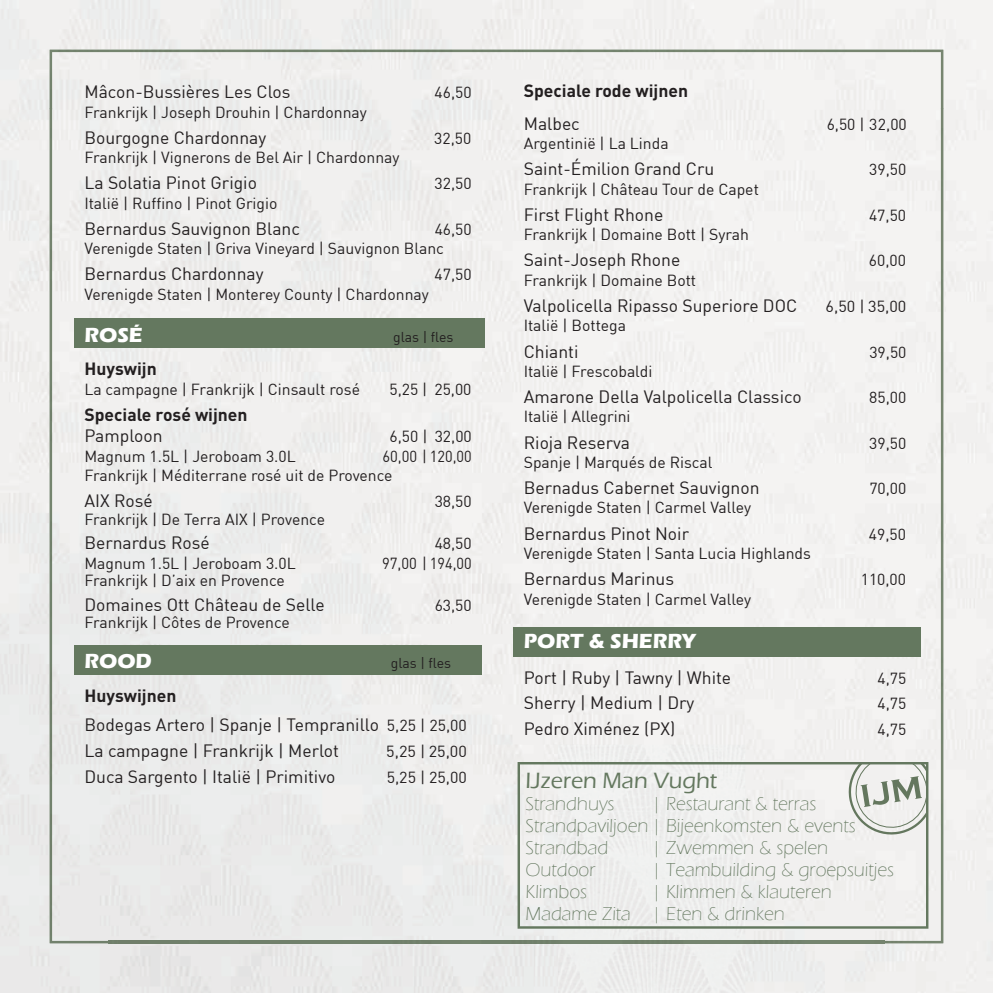
<style>
.page{position:relative;width:993px;height:993px;background:#fff}
.page>*{position:absolute;margin:0;border:0;box-sizing:border-box;transform-origin:0 0}
.t1{font:500 22.75px "Eras ITC";color:#64785f}
.t2{font:700 21px "Eras ITC";color:#fff}
.t3{font:300 19.25px/21.9px "Eras ITC";color:#64785f}
.t4{font:17.5px/28.9px "DIN";color:#231f20}
.t5{font:700 17.5px "DIN";color:#231f20}
.t6{font:15.75px/19.2px "DIN";color:#231f20}
.t7{font:15.75px/19.2px "DIN";color:#231f20;scale:.94 1}
.t8{font:14px "DIN";color:#231f20}
.s1{font-weight:700}
.s2{font-size:15.75px}
</style>
<div class="page">
<div style="left:0;top:0;width:992px;height:992px;background:#f0f0ef"></div>
<img style="left:50px;top:50px;width:893px;height:59px">
<img style="left:50px;top:108px;width:59px;height:835px">
<div style="left:883px;top:108px;width:60px;height:835px;background:#f4f3f2"></div>
<hr style="left:108px;top:940px;width:776px;height:3px;background:#72826d">
<div style="left:513px;top:626px;width:407px;height:30px;background:#64785f"></div>
<div style="left:74px;top:317px;width:410px;height:30px;background:#64785f"></div>
<div style="left:74px;top:645px;width:407px;height:30px;background:#64785f"></div>
<div style="left:517px;top:761px;width:411px;height:167px;background:#f0f0ef"></div>
<svg style="left:846px;top:763px;width:79px;height:72px"></svg>
<p class="t4" style="left:84px;top:77px;width:208px">Mâcon-Bussières Les Clos</p>
<p class="t6" style="left:434px;top:83px;width:39px">46,50</p>
<p class="t6" style="left:84px;top:102px;width:284px">Frankrijk | Joseph Drouhin | Chardonnay</p>
<p class="t4" style="left:84px;top:123px;width:183px">Bourgogne Chardonnay</p>
<p class="t6" style="left:434px;top:128px;width:39px">32,50</p>
<p class="t6" style="left:84px;top:147px;width:316px">Frankrijk | Vignerons de Bel Air | Chardonnay</p>
<p class="t4" style="left:84px;top:168px;width:174px">La Solatia Pinot Grigio</p>
<p class="t6" style="left:434px;top:174px;width:39px">32,50</p>
<p class="t6" style="left:84px;top:193px;width:194px">Italië | Ruffino | Pinot Grigio</p>
<p class="t4" style="left:84px;top:214px;width:217px">Bernardus Sauvignon Blanc</p>
<p class="t6" style="left:84px;top:219px;width:389px;text-indent:350px">46,50<br>Verenigde Staten | Griva Vineyard | Sauvignon Blanc</p>
<p class="t4" style="left:84px;top:259px;width:181px">Bernardus Chardonnay</p>
<p class="t6" style="left:434px;top:265px;width:39px">47,50</p>
<p class="t6" style="left:84px;top:284px;width:346px">Verenigde Staten | Monterey County | Chardonnay</p>
<h2 class="t2" style="left:84px;top:322px;width:60px">ROSÉ</h2>
<p class="t8" style="left:393px;top:328px;width:62px">glas | fles</p>
<p class="t5" style="left:84px;top:357px;width:74px">Huyswijn</p>
<p class="t6" style="left:84px;top:379px;width:277px">La campagne | Frankrijk | Cinsault rosé</p>
<p class="t6" style="left:389px;top:379px;width:83px">5,25 | 25,00</p>
<p class="t5" style="left:84px;top:403px;width:165px">Speciale rosé wijnen</p>
<p class="t4" style="left:84px;top:421px;width:80px">Pamploon</p>
<p class="t6" style="left:389px;top:427px;width:84px">6,50 | 32,00</p>
<p class="t6" style="left:84px;top:446px;width:213px">Magnum 1.5L | Jeroboam 3.0L</p>
<p class="t7" style="left:84px;top:446px;width:413px;text-indent:298px">60,00 | 120,00<br>Frankrijk | Méditerrane rosé uit de Provence</p>
<p class="t4" style="left:84px;top:486px;width:70px">AIX Rosé</p>
<p class="t6" style="left:434px;top:491px;width:39px">38,50</p>
<p class="t6" style="left:84px;top:509px;width:242px">Frankrijk | De Terra AIX | Provence</p>
<p class="t4" style="left:84px;top:528px;width:127px">Bernardus Rosé</p>
<p class="t6" style="left:434px;top:533px;width:39px">48,50</p>
<p class="t6" style="left:84px;top:553px;width:213px">Magnum 1.5L | Jeroboam 3.0L</p>
<p class="t7" style="left:382px;top:553px;width:97px">97,00 | 194,00</p>
<p class="t6" style="left:84px;top:570px;width:202px">Frankrijk | D’aix en Provence</p>
<p class="t4" style="left:84px;top:589px;width:242px">Domaines Ott Château de Selle</p>
<p class="t6" style="left:434px;top:595px;width:39px">63,50</p>
<p class="t6" style="left:84px;top:612px;width:207px">Frankrijk | Côtes de Provence</p>
<h2 class="t2" style="left:84px;top:649px;width:69px">ROOD</h2>
<p class="t8" style="left:390px;top:654px;width:62px">glas | fles</p>
<p class="t4" style="left:84px;top:680px;width:384px"><span class="s1">Huyswijnen<br></span>Bodegas Artero | Spanje | Tempranillo <span class="s2">5,25 | 25,00</span></p>
<p class="t4" style="left:84px;top:735px;width:256px">La campagne | Frankrijk | Merlot</p>
<p class="t6" style="left:386px;top:741px;width:82px">5,25 | 25,00</p>
<p class="t4" style="left:84px;top:761px;width:252px">Duca Sargento | Italië | Primitivo</p>
<p class="t6" style="left:386px;top:767px;width:82px">5,25 | 25,00</p>
<p class="t5" style="left:523px;top:79px;width:166px">Speciale rode wijnen</p>
<p class="t4" style="left:523px;top:109px;width:58px">Malbec</p>
<p class="t6" style="left:826px;top:114px;width:82px">6,50 | 32,00</p>
<p class="t6" style="left:523px;top:133px;width:146px">Argentinië | La Linda</p>
<p class="t4" style="left:523px;top:154px;width:192px">Saint-Émilion Grand Cru</p>
<p class="t6" style="left:868px;top:160px;width:39px">39,50</p>
<p class="t6" style="left:523px;top:179px;width:236px">Frankrijk | Château Tour de Capet</p>
<p class="t4" style="left:523px;top:200px;width:141px">First Flight Rhone</p>
<p class="t6" style="left:868px;top:205px;width:39px">47,50</p>
<p class="t6" style="left:523px;top:224px;width:227px">Frankrijk | Domaine Bott | Syrah</p>
<p class="t4" style="left:523px;top:245px;width:158px">Saint-Joseph Rhone</p>
<p class="t6" style="left:868px;top:251px;width:39px">60,00</p>
<p class="t6" style="left:523px;top:270px;width:174px">Frankrijk | Domaine Bott</p>
<p class="t4" style="left:523px;top:291px;width:275px">Valpolicella Ripasso Superiore DOC</p>
<p class="t6" style="left:825px;top:296px;width:82px">6,50 | 35,00</p>
<p class="t6" style="left:523px;top:315px;width:104px">Italië | Bottega</p>
<p class="t4" style="left:523px;top:336px;width:56px">Chianti</p>
<p class="t6" style="left:869px;top:342px;width:39px">39,50</p>
<p class="t6" style="left:523px;top:361px;width:130px">Italië | Frescobaldi</p>
<p class="t4" style="left:523px;top:382px;width:279px">Amarone Della Valpolicella Classico</p>
<p class="t6" style="left:868px;top:387px;width:39px">85,00</p>
<p class="t6" style="left:523px;top:406px;width:108px">Italië | Allegrini</p>
<p class="t4" style="left:523px;top:427px;width:108px">Rioja Reserva</p>
<p class="t6" style="left:868px;top:433px;width:39px">39,50</p>
<p class="t6" style="left:523px;top:452px;width:190px">Spanje | Marqués de Riscal</p>
<p class="t4" style="left:523px;top:473px;width:237px">Bernadus Cabernet Sauvignon</p>
<p class="t6" style="left:869px;top:478px;width:39px">70,00</p>
<p class="t6" style="left:523px;top:497px;width:229px">Verenigde Staten | Carmel Valley</p>
<p class="t4" style="left:523px;top:518px;width:167px">Bernardus Pinot Noir</p>
<p class="t6" style="left:868px;top:524px;width:39px">49,50</p>
<p class="t6" style="left:523px;top:543px;width:288px">Verenigde Staten | Santa Lucia Highlands</p>
<p class="t4" style="left:523px;top:564px;width:152px">Bernardus Marinus</p>
<p class="t6" style="left:860px;top:569px;width:47px">110,00</p>
<p class="t6" style="left:523px;top:588px;width:229px">Verenigde Staten | Carmel Valley</p>
<h2 class="t2" style="left:523px;top:629px;width:173px">PORT &amp; SHERRY</h2>
<p class="t4" style="left:523px;top:663px;width:209px">Port | Ruby | Tawny | White</p>
<p class="t6" style="left:877px;top:668px;width:30px">4,75</p>
<p class="t4" style="left:523px;top:687px;width:172px">Sherry | Medium | Dry</p>
<p class="t6" style="left:877px;top:693px;width:30px">4,75</p>
<p class="t4" style="left:523px;top:713px;width:153px">Pedro Ximénez (PX)</p>
<p class="t6" style="left:877px;top:719px;width:30px">4,75</p>
<h1 class="t1" style="left:525px;top:767px;width:193px">IJzeren Man Vught</h1>
<p class="t3" style="left:525px;top:793px;width:90px">Strandhuys</p>
<p class="t3" style="left:525px;top:793px;width:331px;text-indent:126px">| Restaurant &amp; terras<br>Strandpaviljoen | Bijeenkomsten &amp; events<br>Strandbad</p>
<p class="t3" style="left:651px;top:836px;width:178px">| Zwemmen &amp; spelen</p>
<p class="t3" style="left:525px;top:858px;width:71px">Outdoor</p>
<p class="t3" style="left:651px;top:858px;width:244px">| Teambuilding &amp; groepsuitjes</p>
<p class="t3" style="left:525px;top:880px;width:63px">Klimbos</p>
<p class="t3" style="left:525px;top:880px;width:308px;text-indent:126px">| Klimmen &amp; klauteren<br>Madame Zita | Eten &amp; drinken</p>
</div>
